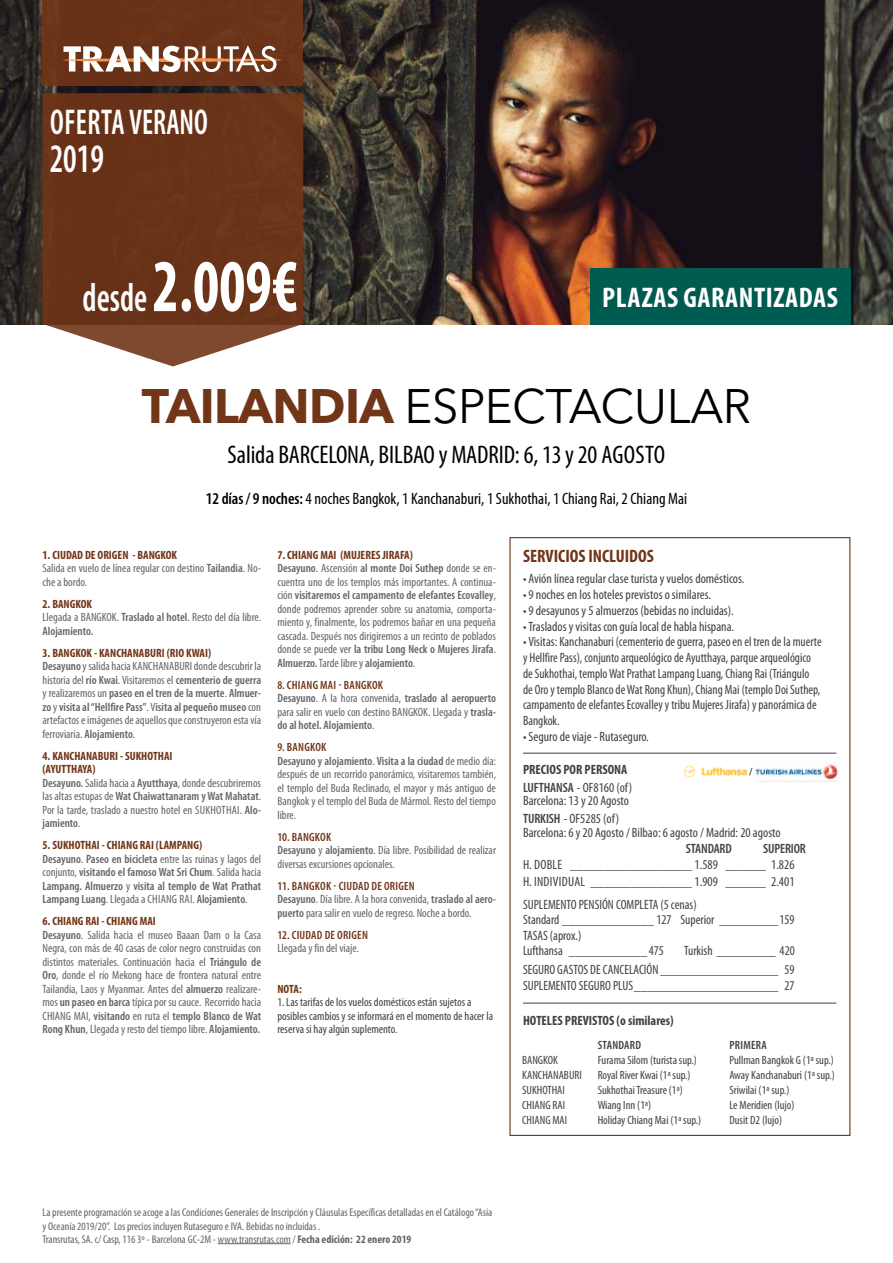
<style>
.page{position:relative;width:893px;height:1263px;background:#fff}
.page>*{position:absolute;margin:0;border:0;box-sizing:border-box;transform-origin:0 0}
.t1{font:700 condensed 75px "Myriad Pro";color:#fff;scale:.82 1}
.t2{font:48px "Avenir Next LT Pro";letter-spacing:-.01em;color:#000}
.t3{font:600 condensed 40.5px "Myriad Pro";color:#fff;scale:.82 1}
.t4{font:600 condensed 36px "Myriad Pro";color:#fff;scale:.82 1}
.t5{font:700 condensed 28.5px "Myriad Pro";letter-spacing:.02em;color:#fff}
.t6{font:condensed 25.5px "Myriad Pro";letter-spacing:-.005em;color:#000}
.t7{font:700 condensed 18px "Myriad Pro";color:#713518}
.t8{font:condensed 16.5px "Myriad Pro";color:#000}
.t9{font:condensed 13.5px/15.8px "Myriad Pro";color:#414042}
.t10{font:condensed 13.5px/16.5px "Myriad Pro";letter-spacing:.02em;color:#414042}
.t11{font:700 condensed 13.5px/17.7px "Myriad Pro";color:#414042}
.t12{font:600 condensed 13.5px "Myriad Pro";letter-spacing:-.01em;color:#414042}
.t13{font:condensed 12px/13.5px "Myriad Pro";color:#636466}
.t14{font:condensed 12px/15px "Myriad Pro";color:#414042}
.t15{font:600 condensed 12px/13.5px "Myriad Pro";color:#636466}
.t16{font:600 condensed 12px "Myriad Pro";letter-spacing:.02em;color:#713518}
.t17{font:600 condensed 12px "Myriad Pro";letter-spacing:.02em;color:#414042}
.t18{font:700 condensed 12px "Myriad Pro";color:#713518}
.t19{font:condensed 11.25px/13px "Myriad Pro";color:#636466}
.t20{font:700 condensed 10.5px "Myriad Pro";color:#414042}
.s1{font-weight:600;font-size:40.5px}
.s2{font-weight:700;color:#713518}
.s3{font-weight:600}
.s4{font-weight:400}
.s5{font-weight:600;color:#713518}
.s6{font-weight:700}
</style>
<div class="page">
<img style="left:0;top:0;width:893px;height:324px">
<div style="left:590px;top:268px;width:260px;height:56px;background:#005b50"></div>
<svg style="left:43px;top:93px;width:260px;height:273px;background:#76442b"></svg>
<div style="left:43px;top:0;width:260px;height:86px;background:#693218"></div>
<svg style="left:62px;top:45px;width:220px;height:27px"></svg>
<hr style="left:218px;top:1243px;width:73px;height:1px;background:#636466">
<hr style="left:523px;top:1003px;width:313px;height:1px;background:#414042">
<hr style="left:523px;top:753px;width:313px;height:1px;background:#414042">
<img style="left:755px;top:761px;width:85px;height:20px">
<img style="left:684px;top:765px;width:64px;height:13px">
<h3 class="t4" style="left:50px;top:102px;width:194px">OFERTA VERANO</h3>
<h3 class="t3" style="left:50px;top:136px;width:68px">2019</h3>
<h1 class="t1" style="left:83px;top:245px;width:264px"><span class="s1">desde</span> 2.009€</h1>
<h3 class="t5" style="left:602px;top:282px;width:237px">PLAZAS GARANTIZADAS</h3>
<h2 class="t2" style="left:142px;top:378px;width:611px"><span class="s2">TAILANDIA</span> ESPECTACULAR</h2>
<h3 class="t6" style="left:228px;top:441px;width:439px">Salida BARCELONA, BILBAO yMADRID: 6, 13 y 20 AGOSTO</h3>
<h3 class="t8" style="left:206px;top:489px;width:483px"><span class="s3">12 días / 9 noches:</span>4 noches Bangkok, 1 Kanchanaburi, 1 Sukhothai, 1 Chiang Rai, 2 Chiang Mai</h3>
<p class="t13" style="left:43px;top:548px;width:220px"><span class="s2">1. CIUDAD DE ORIGEN - BANGKOK<br></span>Salida en vuelo de línea regular con destino <span class="s3">Tailandia</span>. No&shy;che a bordo.</p>
<p class="t13" style="left:43px;top:597px;width:220px"><span class="s2">2. BANGKOK<br></span>Llegada a BANGKOK. <span class="s3">Traslado al hotel</span>. Resto del día libre.<br><span class="s3">Alojamiento.</span></p>
<p class="t13" style="left:43px;top:646px;width:220px"><span class="s2">3. BANGKOK - KANCHANABURI (RIO KWAI)<br></span><span class="s3">Desayuno</span> y salida hacia KANCHANABURI donde descubrir la historia del <span class="s3">río Kwai</span>. Visitaremos el <span class="s3">cementerio de guerra </span>y realizaremos un <span class="s3">paseo en el tren de la muerte</span>. <span class="s3">Almuer&shy;zo</span> y <span class="s3">visita al “Hellfire Pass”</span>. V<span class="s3">isita al pequeño museo</span> con artefactos e imágenes de aquellos que construyeron esta vía ferroviaria. <span class="s3">Alojamiento</span>.</p>
<p class="t13" style="left:43px;top:749px;width:220px"><span class="s2">4. KANCHANABURI - SUKHOTHAI<br>(AYUTTHAYA)<br></span><span class="s3">Desayuno.</span> Salida hacia a <span class="s3">Ayutthaya</span>, donde descubriremos las altas estupas de <span class="s3">Wat Chaiwattanaram y Wat Mahatat</span>.<br>Por la tarde, traslado a nuestro hotel en SUKHOTHAI. <span class="s3">Alo&shy;jamiento</span>.</p>
<p class="t15" style="left:43px;top:839px;width:220px"><span class="s2">5. SUKHOTHAI - CHIANG RAI (LAMPANG)<br></span>Desayuno<span class="s4">.</span> Paseo en bicicleta <span class="s4">entre las ruinas y lagos del conjunto,</span> visitando el famoso Wat Sri Chum<span class="s4">. Salida hacia </span>Lampang. Almuerzo <span class="s4">y</span> visita al templo de Wat Prathat Lampang Luang<span class="s4">. Llegada a CHIANG RAI.</span> Alojamiento<span class="s4">.</span></p>
<p class="t13" style="left:43px;top:915px;width:220px"><span class="s2">6. CHIANG RAI - CHIANG MAI<br></span><span class="s3">Desayuno</span>. Salida hacia el museo Baaan Dam o la Casa Negra, con más de 40 casas de color negro construidas con distintos materiales. Continuación hacia el <span class="s3">Triángulo de Oro</span>, donde el río Mekong hace de frontera natural entre Tailandia, Laos y Myanmar. Antes del <span class="s3">almuerzo</span> realizare&shy;mos <span class="s3">un paseo en barca</span> típica por su cauce. Recorrido hacia CHIANG MAI, <span class="s3">visitando</span> en ruta el <span class="s3">templo Blanco de Wat Rong Khun</span>, Llegada y resto del tiempo libre. <span class="s3">Alojamiento.</span></p>
<p class="t13" style="left:277px;top:548px;width:220px"><span class="s2">7. CHIANG MAI (MUJERES JIRAFA)<br></span><span class="s3">Desayuno</span>. Ascensión <span class="s3">al monte Doi Suthep</span> donde se en&shy;cuentra uno de los templos más importantes. A continua&shy;ción <span class="s3">visitaremos el campamento de elefantes Ecovalley</span>, donde podremos aprender sobre su anatomia, comporta&shy;miento y, finalmente, los podremos bañar en una pequeña cascada. Después nos dirigiremos a un recinto de poblados donde se puede ver <span class="s3">la tribu Long Neck o Mujeres Jirafa</span>.<br><span class="s3">Almuerzo.</span> Tarde libre y <span class="s3">alojamiento</span>.</p>
<p class="t13" style="left:277px;top:678px;width:220px"><span class="s5">8. CHIANG MAI - BANGKOK<br></span><span class="s3">Desayuno</span>. A la hora convenida, <span class="s3">traslado al aeropuerto </span>para salir en vuelo con destino BANGKOK. Llegada y <span class="s3">trasla&shy;do al hotel. Alojamiento</span>.</p>
<p class="t13" style="left:277px;top:741px;width:220px"><span class="s5">9. BANGKOK<br></span><span class="s3">Desayuno y alojamiento</span>. <span class="s3">Visita a la ciudad</span> de medio día: después de un recorrido panorámico, visitaremos también, el templo del Buda Reclinado, el mayor y más antiguo de Bangkok y el templo del Buda de Mármol. Resto del tiempo libre.</p>
<p class="t13" style="left:277px;top:830px;width:220px"><span class="s5">10. BANGKOK<br></span><span class="s3">Desayuno</span> y <span class="s3">alojamiento</span>. Día libre. Posibilidad de realizar diversas excursiones opcionales.</p>
<p class="t13" style="left:277px;top:879px;width:220px"><span class="s5">11. BANGKOK - CIUDAD DE ORIGEN<br></span><span class="s3">Desayuno</span>. Día libre. A la hora convenida, <span class="s3">traslado al aero&shy;puerto</span> para salir en vuelo de regreso. Noche a bordo.</p>
<p class="t16" style="left:277px;top:928px;width:92px">12. CIUDAD DE ORIGEN</p>
<p class="t13" style="left:277px;top:942px;width:83px">Llegada y fin del viaje.</p>
<p class="t18" style="left:277px;top:982px;width:26px">NOTA:</p>
<p class="t14" style="left:277px;top:996px;width:217px;line-height:13.5px">1. Las tarifas de los vuelos domésticos están sujetos a posibles cambios y se informará en el momento de hacer la reserva si hay algún suplemento.</p>
<h3 class="t7" style="left:523px;top:546px;width:132px">SERVICIOS INCLUIDOS</h3>
<p class="t9" style="left:523px;top:571px;width:223px">• Avión línea regular clase turista y vuelos domésticos.</p>
<p class="t9" style="left:523px;top:587px;width:190px">• 9 noches en los hoteles previstos o similares.</p>
<p class="t9" style="left:523px;top:603px;width:212px">• 9 desayunos y 5 almuerzos (bebidas no incluidas).</p>
<p class="t9" style="left:523px;top:618px;width:213px">• Traslados y visitas con guía local de habla hispana.</p>
<p class="t9" style="left:523px;top:634px;width:300px">• Visitas: Kanchanaburi (cementerio de guerra, paseo en el tren de la muerte y Hellfire Pass), conjunto arqueológico de Ayutthaya, parque arqueológico de Sukhothai, templo Wat Prathat Lampang Luang, Chiang Rai (Triángulo de Oro y templo Blanco de Wat Rong Khun), Chiang Mai (templo Doi Suthep, campamento de elefantes Ecovalley y tribu Mujeres Jirafa) y panorámica de Bangkok.</p>
<p class="t9" style="left:523px;top:729px;width:127px">• Seguro de viaje - Rutaseguro.</p>
<p class="t11" style="left:523px;top:761px;width:111px">PRECIOS POR PERSONA<br><span class="s3">LUFTHANSA</span> <span class="s4">- OF8160 (of)</span></p>
<p class="t9" style="left:523px;top:792px;width:108px;line-height:17.7px">Barcelona: 13 y 20 Agosto<br><span class="s3">TURKISH</span> - OF5285 (of)</p>
<p class="t9" style="left:523px;top:824px;width:259px">Barcelona: 6 y 20 Agosto / Bilbao: 6 agosto / Madrid: 20 agosto</p>
<p class="t12" style="left:686px;top:841px;width:47px">STANDARD</p>
<p class="t12" style="left:763px;top:841px;width:44px">SUPERIOR</p>
<p class="t10" style="left:523px;top:857px;width:273px">H. DOBLE __________________ 1.589 ______ 1.826<br>H. INDIVIDUAL _______________ 1.909 ______ 2.401</p>
<p class="t9" style="left:523px;top:898px;width:273px;line-height:15.1px">SUPLEMENTO PENSIÓN COMPLETA (5 cenas)<br>Standard ______________ 127 Superior _________159<br>TASAS (aprox.)<br>Lufthansa ____________475</p>
<p class="t20" style="left:749px;top:766px;width:4px">/</p>
<p class="t9" style="left:523px;top:941px;width:273px;line-height:18.6px;text-align:right">Turkish _________ 420<br>SEGURO GASTOS DE CANCELACIÓN __________________ 59</p>
<p class="t9" style="left:523px;top:978px;width:273px">SUPLEMENTO SEGURO PLUS______________________ 27</p>
<p class="t11" style="left:523px;top:1012px;width:152px">HOTELES PREVISTOS (o similares)</p>
<p class="t17" style="left:598px;top:1038px;width:45px">STANDARD</p>
<p class="t14" style="left:598px;top:1052px;width:105px">Furama Silom (turista sup.)<br>Royal River Kwai (1ª sup.)<br>Sukhothai Treasure (1ª)<br>Wiang Inn (1ª)<br>Holiday Chiang Mai (1ª sup.)</p>
<p class="t17" style="left:729px;top:1038px;width:39px">PRIMERA</p>
<p class="t14" style="left:729px;top:1052px;width:107px">Pullman Bangkok G (1ª sup.)<br>Away Kanchanaburi (1ª sup.)<br>Sriwilai (1ª sup.)<br>Le Meridien (lujo)<br>Dusit D2 (lujo)</p>
<p class="t14" style="left:522px;top:1052px;width:61px">BANGKOK<br>KANCHANABURI<br>SUKHOTHAI<br>CHIANG RAI<br>CHIANG MAI</p>
<p class="t19" style="left:43px;top:1206px;width:451px">La presente programación se acoge a las Condiciones Generales de Inscripción y Cláusulas Específicas detalladas en el Catálogo “Asia y Oceanía 2019/20”. Los precios incluyen Rutaseguro e IVA. Bebidas no incluidas .<br>Transrutas, SA. c/ Casp, 116 3º - Barcelona GC-2M - www.transrutas.com / <span class="s6">Fecha edición: 22 enero 2019</span></p>
</div>
